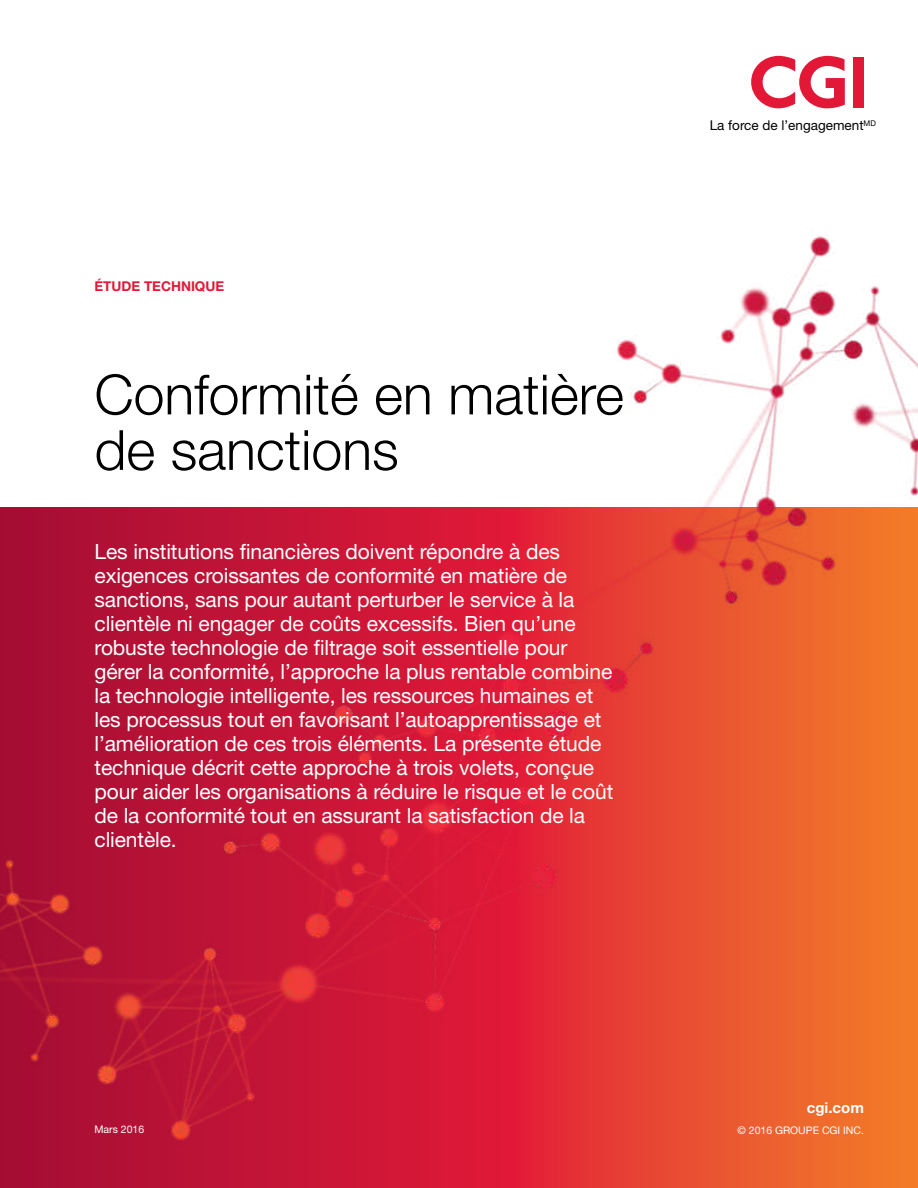
<style>
.page{position:relative;width:918px;height:1188px;background:#fff}
.page>*{position:absolute;margin:0;border:0;box-sizing:border-box;transform-origin:0 0}
.t1{font:300 55.5px/55.5px "Helvetica Neue LT Std";color:#000}
.t2{font:21px/24px "Helvetica Neue LT Std";letter-spacing:-.005em;color:#fff}
.t3{font:700 15px "Helvetica Neue LT Std";color:#fff}
.t4{font:13.5px "Helvetica Neue LT Std";color:#000}
.t5{font:700 13.5px "Helvetica Neue LT Std";color:#e31837}
.t6{font:10.5px "Helvetica Neue LT Std";color:#fff}
</style>
<div class="page">
<svg style="left:751px;top:56px;width:94px;height:38px"></svg>
<div style="left:853px;top:57px;width:11px;height:50px;background:#e31837"></div>
<img style="left:0;top:94px;width:918px;height:1094px">
<p class="t5" style="left:94px;top:278px;width:131px">ÉTUDE TECHNIQUE</p>
<h1 class="t1" style="left:94px;top:366px;width:531px">Conformité en matière de sanctions</h1>
<p class="t2" style="left:94px;top:540px;width:520px">Les institutions financières doivent répondre à des exigences croissantes de conformité en matière de sanctions, sans pour autant perturber le service à la clientèle ni engager de coûts excessifs. Bien qu’une robuste technologie de filtrage soit essentielle pour gérer la conformité, l’approche la plus rentable combine la technologie intelligente, les ressources humaines et les processus tout en favorisant l’autoapprentissage et l’amélioration de ces trois éléments. La présente étude technique décrit cette approche à trois volets, conçue pour aider les organisations à réduire le risque et le coût de la conformité tout en assurant la satisfaction de la clientèle.</p>
<p class="t4" style="left:710px;top:117px;width:168px">La force de l’engagement<sup>MD</sup></p>
<p class="t6" style="left:94px;top:1123px;width:51px">Mars 2016</p>
<p class="t3" style="left:807px;top:1098px;width:59px">cgi.com</p>
<p class="t6" style="left:738px;top:1124px;width:128px">© 2016 GROUPE CGI INC.</p>
</div>
